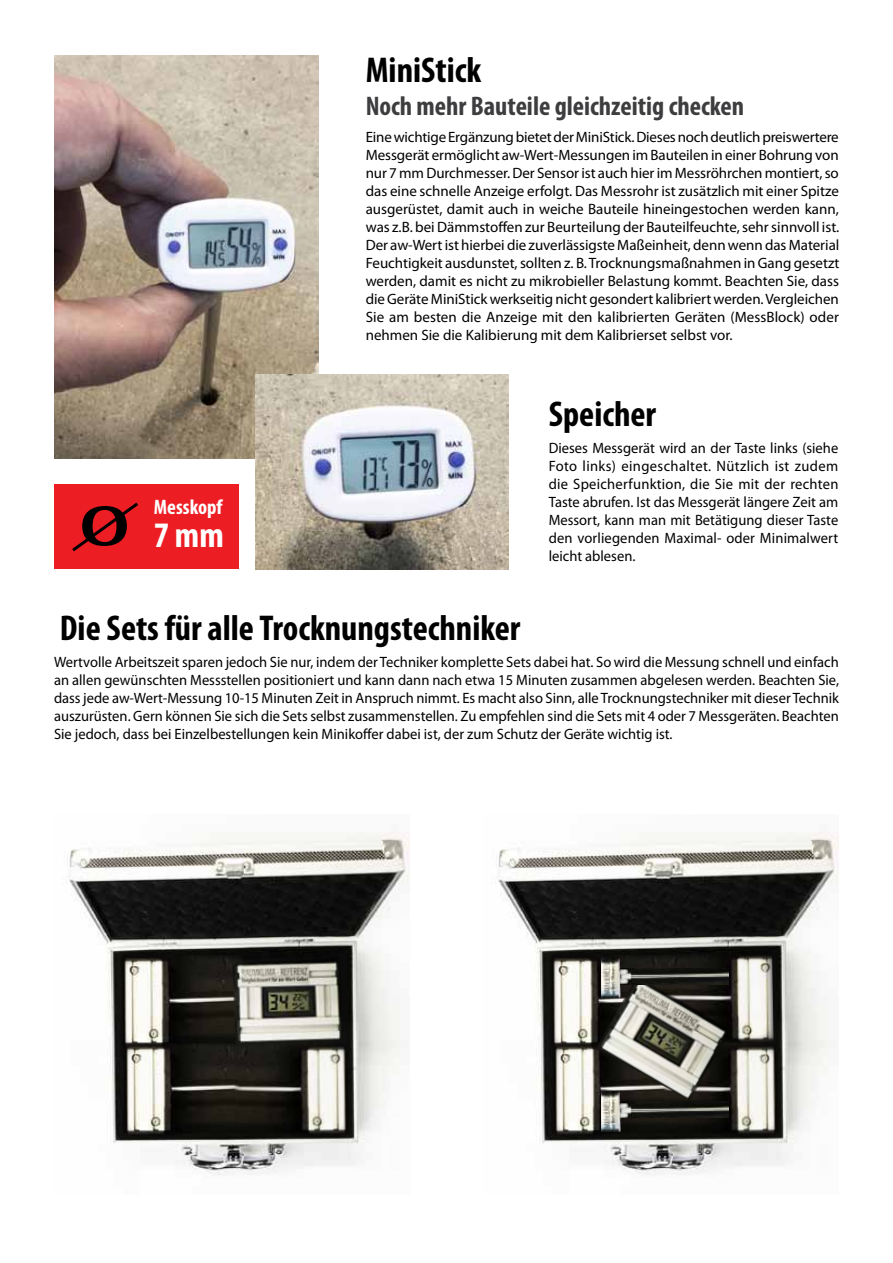
<style>
.page{position:relative;width:893px;height:1263px;background:#fff}
.page>*{position:absolute;margin:0;border:0;box-sizing:border-box;transform-origin:0 0}
.t1{font:condensed 60px "Myriad Pro";color:#000;scale:2.25 1}
.t2{font:700 condensed 36px "Myriad Pro";color:#000}
.t3{font:700 condensed 36px "Myriad Pro";color:#fff}
.t4{font:700 condensed 27px "Myriad Pro";color:#3d3c3e}
.t5{font:700 condensed 21px "Myriad Pro";color:#fff}
.t6{font:15px/18px "Myriad Pro";color:#000;text-align:justify}
</style>
<div class="page">
<img style="left:54px;top:55px;width:264px;height:404px">
<img style="left:255px;top:375px;width:254px;height:194px">
<img style="left:496px;top:832px;width:343px;height:344px">
<img style="left:550px;top:955px;width:105px;height:95px">
<img style="left:552px;top:1043px;width:109px;height:95px">
<img style="left:655px;top:951px;width:119px;height:90px">
<img style="left:661px;top:1041px;width:118px;height:97px">
<img style="left:596px;top:975px;width:136px;height:126px">
<img style="left:601px;top:957px;width:19px;height:41px">
<img style="left:620px;top:968px;width:108px;height:16px">
<img style="left:601px;top:1091px;width:19px;height:41px">
<img style="left:620px;top:1102px;width:108px;height:16px">
<div style="left:54px;top:485px;width:185px;height:84px;background:#ed1d24"></div>
<svg style="left:72px;top:502px;width:66px;height:50px"></svg>
<img style="left:67px;top:832px;width:343px;height:344px">
<img style="left:120px;top:955px;width:123px;height:95px">
<img style="left:122px;top:1043px;width:110px;height:95px">
<img style="left:232px;top:1041px;width:118px;height:97px">
<img style="left:232px;top:956px;width:112px;height:88px">
<h1 class="t1" style="left:79px;top:489px;width:25px">0</h1>
<h3 class="t5" style="left:154px;top:494px;width:70px">Messkopf</h3>
<h2 class="t3" style="left:154px;top:512px;width:72px">7 mm</h2>
<h2 class="t2" style="left:366px;top:48px;width:117px">MiniStick</h2>
<h3 class="t4" style="left:366px;top:89px;width:380px">Noch mehr Bauteile gleichzeitig checken</h3>
<p class="t6" style="left:366px;top:127px;width:475px">Eine wichtige Ergänzung bietet der MiniStick. Dieses noch deutlich preiswertere Messgerät ermöglicht aw-Wert-Messungen im Bauteilen in einer Bohrung von nur 7 mm Durchmesser. Der Sensor ist auch hier im Messröhrchen montiert, so das eine schnelle Anzeige erfolgt. Das Messrohr ist zusätzlich mit einer Spitze ausgerüstet, damit auch in weiche Bauteile hineingestochen werden kann, was z.B. bei Dämmstoffen zur Beurteilung der Bauteilfeuchte, sehr sinnvoll ist.<br>Der aw-Wert ist hierbei die zuverlässigste Maßeinheit, denn wenn das Material Feuchtigkeit ausdunstet, sollten z. B. Trocknungsmaßnahmen in Gang gesetzt werden, damit es nicht zu mikrobieller Belastung kommt. Beachten Sie, dass die Geräte MiniStick werkseitig nicht gesondert kalibriert werden. Vergleichen Sie am besten die Anzeige mit den kalibrierten Geräten (MessBlock) oder nehmen Sie die Kalibierung mit dem Kalibrierset selbst vor.</p>
<h2 class="t2" style="left:549px;top:392px;width:109px">Speicher</h2>
<p class="t6" style="left:549px;top:439px;width:291px">Dieses Messgerät wird an der Taste links (siehe Foto links) eingeschaltet. Nützlich ist zudem die Speicherfunktion, die Sie mit der rechten Taste abrufen. Ist das Messgerät längere Zeit am Messort, kann man mit Betätigung dieser Taste den vorliegenden Maximal- oder Minimalwert leicht ablesen.</p>
<h2 class="t2" style="left:60px;top:606px;width:462px">Die Sets für alle Trocknungstechniker</h2>
<p class="t6" style="left:54px;top:653px;width:787px">Wertvolle Arbeitszeit sparen jedoch Sie nur, indem der Techniker komplette Sets dabei hat. So wird die Messung schnell und einfach an allen gewünschten Messstellen positioniert und kann dann nach etwa 15 Minuten zusammen abgelesen werden. Beachten Sie, dass jede aw-Wert-Messung 10-15 Minuten Zeit in Anspruch nimmt. Es macht also Sinn, alle Trocknungstechniker mit dieser Technik auszurüsten. Gern können Sie sich die Sets selbst zusammenstellen. Zu empfehlen sind die Sets mit 4 oder 7 Messgeräten. Beachten Sie jedoch, dass bei Einzelbestellungen kein Minikoffer dabei ist, der zum Schutz der Geräte wichtig ist.</p>
</div>
